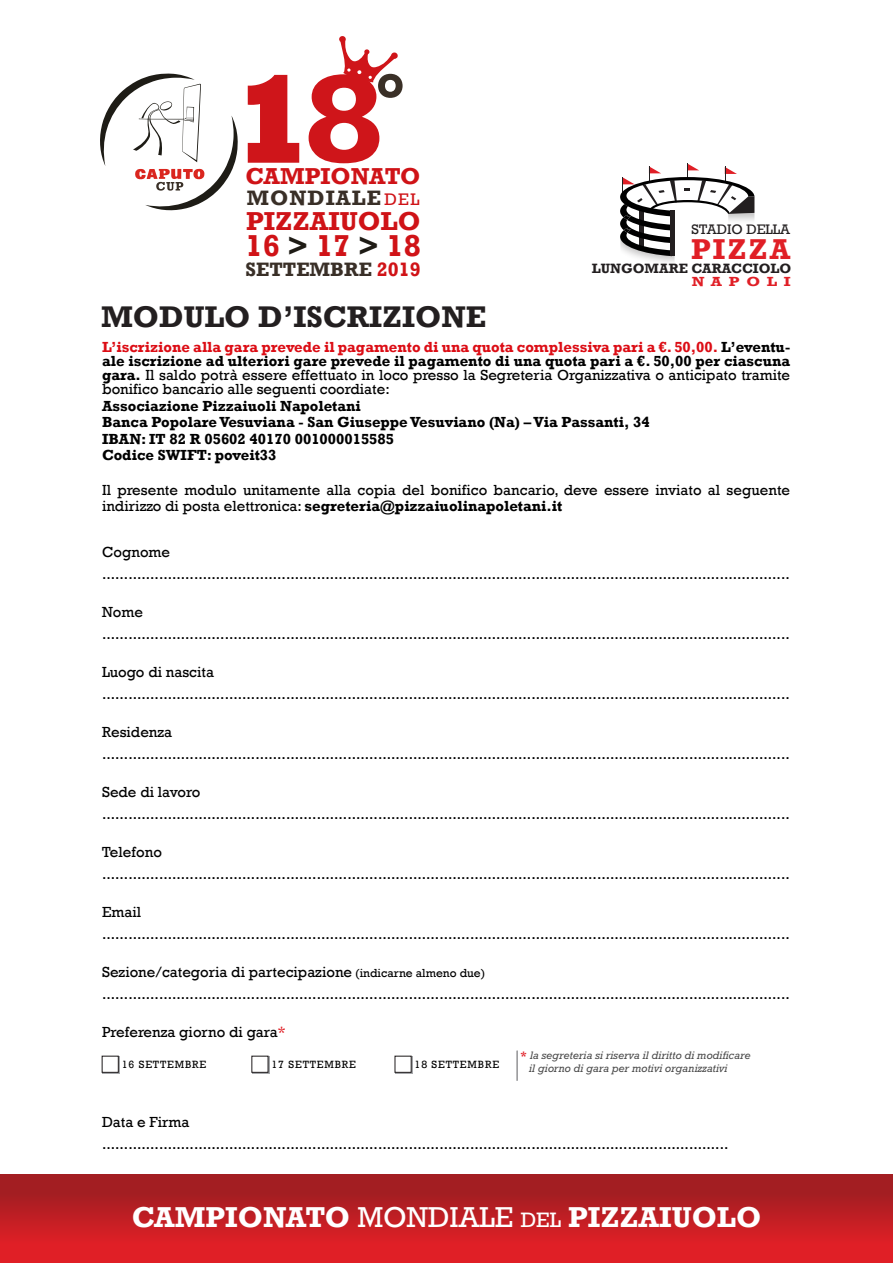
<style>
.page{position:relative;width:893px;height:1263px;background:#fff}
.page>*{position:absolute;margin:0;border:0;box-sizing:border-box;transform-origin:0 0}
.t1{font:700 31.05px "Rockwell";color:#d01317}
.t2{font:700 30.6px "Rockwell";color:#231f20}
.t3{font:700 29.55px "Rockwell";color:#fff}
.t4{font:700 29.4px "Rockwell";letter-spacing:.07em;color:#e01f26}
.t5{font:700 26.55px "Rockwell";color:#cf1317}
.t6{font:700 23.7px "Rockwell";color:#cf1317}
.t7{font:700 21.3px "Rockwell";letter-spacing:.05em;color:#392f27}
.t8{font:700 19.95px "Rockwell";color:#392f27}
.t9{font:17.25px "Rockwell";color:#cf1317}
.t10{font:15px/22.5px "Rockwell";color:#000}
.t11{font:700 15px/16.5px "Rockwell";color:#000}
.t12{font:14.1px "Rockwell";color:#231f20}
.t13{font:700 13.8px "Rockwell";color:#231f20}
.t14{font:700 13.5px "Rockwell";letter-spacing:.415em;color:#e01f26;scale:1.19 1}
.t15{font:italic 11.1px/13.5px "M Rockwell";color:#4d4d4d}
.t16{font:10.8px "Rockwell";letter-spacing:.08em;color:#000}
.s1{color:#1e1b15}
.s2{color:#d01317}
.s3{font-weight:700;color:#dc0d15}
.s4{font-weight:700}
.s5{font-size:12px}
.s6{color:#e01f26}
.s7{font-family:"Rockwell";font-weight:700;font-style:normal;color:#e01f26}
.s8{font-weight:400}
.s9{font-weight:400;font-size:21.45px}
</style>
<div class="page">
<div style="left:0;top:1174px;width:893px;height:89px;background:linear-gradient(to bottom,#981e21,#eb1f27)"></div>
<div style="left:102px;top:1056px;width:18px;height:18px;background:#a4a6a9"></div>
<div style="left:102px;top:1056px;width:17px;height:17px;background:#fff;border:1px solid #231f20"></div>
<div style="left:252px;top:1056px;width:18px;height:18px;background:#a4a6a9"></div>
<svg style="left:251px;top:1056px;width:18px;height:17px"></svg>
<div style="left:395px;top:1056px;width:18px;height:18px;background:#a4a6a9"></div>
<div style="left:394px;top:1056px;width:18px;height:17px;background:#fff;border:1px solid #231f20"></div>
<hr style="left:517px;top:1050px;width:1px;height:31px;background:#6d6e71">
<svg style="left:620px;top:163px;width:134px;height:74px"></svg>
<img style="left:620px;top:237px;width:55px;height:26px">
<img style="left:728px;top:213px;width:26px;height:15px">
<svg style="left:100px;top:73px;width:138px;height:138px"></svg>
<svg style="left:248px;top:75px;width:51px;height:88px"></svg>
<svg style="left:309px;top:36px;width:94px;height:127px"></svg>
<h3 class="t6" style="left:246px;top:161px;width:176px">CAMPIONATO</h3>
<h3 class="t5" style="left:246px;top:205px;width:176px">PIZZAIUOLO</h3>
<h3 class="t7" style="left:247px;top:185px;width:136px">MONDIALE</h3>
<p class="t9" style="left:384px;top:189px;width:37px">DEL</p>
<h1 class="t1" style="left:246px;top:227px;width:177px">16 <span class="s1">&gt;</span> 17 <span class="s1">&gt;</span> 18</h1>
<h3 class="t8" style="left:246px;top:258px;width:177px">SETTEMBRE <span class="s2">2019</span></h3>
<h2 class="t2" style="left:101px;top:298px;width:387px">MODULO D’ISCRIZIONE</h2>
<p class="t12" style="left:692px;top:222px;width:100px">STADIO DELLA</p>
<h3 class="t4" style="left:691px;top:231px;width:101px">PIZZA</h3>
<p class="t13" style="left:592px;top:260px;width:201px">LUNGOMARE CARACCIOLO</p>
<p class="t14" style="left:692px;top:273px;width:85px">NAPOLI</p>
<p class="t10" style="left:102px;top:340px;width:690px;line-height:14.1px;text-align:justify"><span class="s3">L’iscrizione alla gara prevede il pagamento di una quota complessiva pari a €. 50,00.</span> <span class="s4">L’eventu&shy;ale iscrizione ad ulteriori gare prevede il pagamento di una quota pari a €. 50,00 per ciascuna gara.</span> Il saldo potrà essere effettuato in loco presso la Segreteria Organizzativa o anticipato tramite bonifico bancario alle seguenti coordiate:</p>
<p class="t11" style="left:102px;top:398px;width:549px">Associazione Pizzaiuoli Napoletani<br>Banca Popolare Vesuviana - San Giuseppe Vesuviano (Na) – Via Passanti, 34<br>IBAN: IT 82 R 05602 40170 001000015585<br>Codice SWIFT: poveit33</p>
<p class="t10" style="left:102px;top:482px;width:690px;line-height:16.5px">Il presente modulo unitamente alla copia del bonifico bancario, deve essere inviato al seguente indirizzo di posta elettronica: <span class="s4">segreteria@pizzaiuolinapoletani.it</span></p>
<p class="t10" style="left:102px;top:541px;width:689px">Cognome .............................................................................................................................................................</p>
<p class="t10" style="left:102px;top:601px;width:689px">Nome .............................................................................................................................................................</p>
<p class="t10" style="left:102px;top:661px;width:689px">Luogo di nascita .............................................................................................................................................................</p>
<p class="t10" style="left:102px;top:721px;width:689px">Residenza .............................................................................................................................................................</p>
<p class="t10" style="left:102px;top:781px;width:689px">Sede di lavoro .............................................................................................................................................................</p>
<p class="t10" style="left:102px;top:841px;width:689px">Telefono .............................................................................................................................................................</p>
<p class="t10" style="left:102px;top:901px;width:689px">Email .............................................................................................................................................................</p>
<p class="t10" style="left:102px;top:961px;width:689px">Sezione/categoria di partecipazione <span class="s5">(indicarne almeno due) </span>.............................................................................................................................................................</p>
<p class="t10" style="left:102px;top:1021px;width:185px">Preferenza giorno di gara<span class="s6">*</span></p>
<p class="t16" style="left:122px;top:1058px;width:86px">16 SETTEMBRE</p>
<p class="t16" style="left:271px;top:1058px;width:86px">17 SETTEMBRE</p>
<p class="t16" style="left:415px;top:1058px;width:86px">18 SETTEMBRE</p>
<p class="t15" style="left:529px;top:1048px;width:223px;text-indent:-8px"><span class="s7">*</span> la segreteria si riserva il diritto di modificare il giorno di gara per motivi organizzativi</p>
<p class="t10" style="left:102px;top:1111px;width:628px">Data e Firma ...............................................................................................................................................</p>
<h3 class="t3" style="left:132px;top:1199px;width:631px">CAMPIONATO <span class="s8">MONDIALE</span> <span class="s9">DEL</span> PIZZAIUOLO</h3>
</div>
